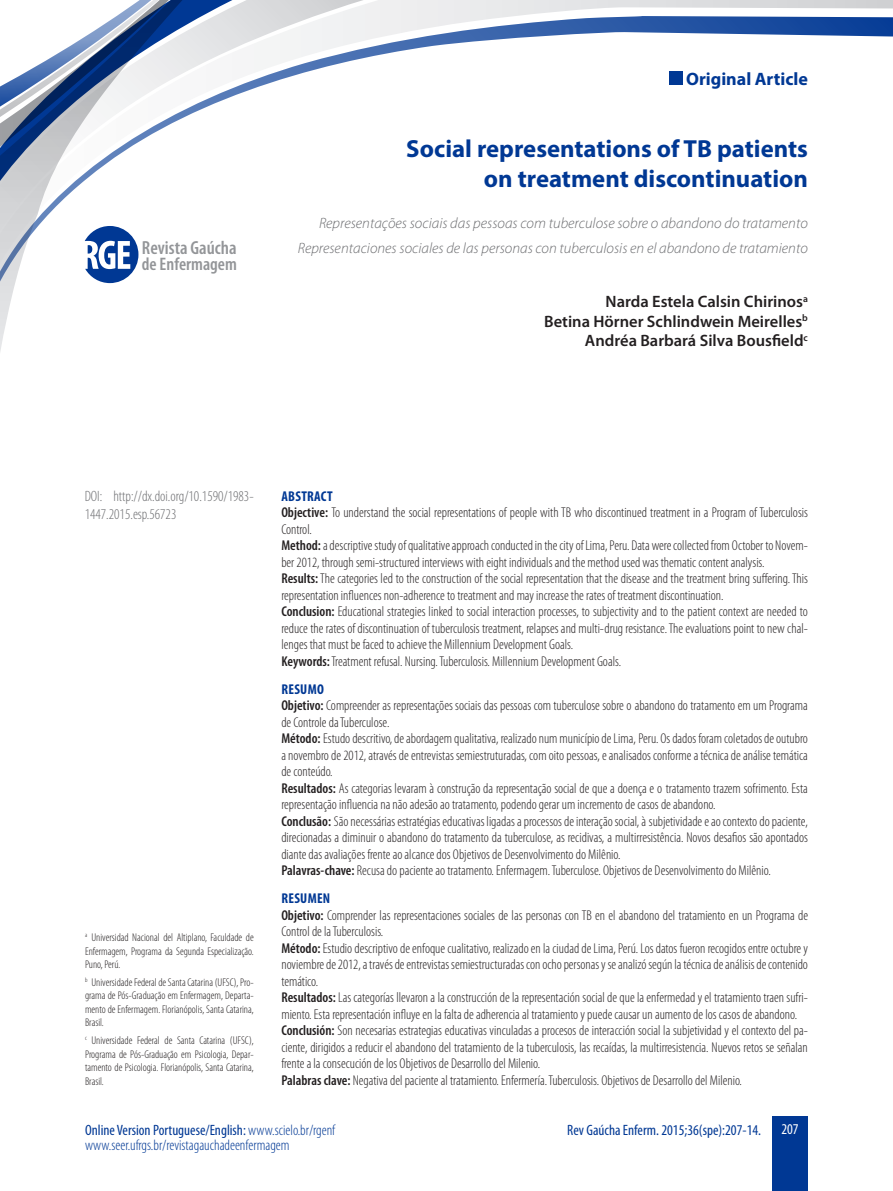
<style>
.page{position:relative;width:893px;height:1191px;background:#fff}
.page>*{position:absolute;margin:0;border:0;box-sizing:border-box;transform-origin:0 0}
.título1{font:700 24.75px/29.7px "Myriad Pro";color:#003894;text-align:right}
.t1{font:600 condensed 19.05px "Myriad Pro";color:#939598}
.t2{font:600 condensed 18.15px "Myriad Pro";color:#939598}
.t3{font:700 18px "Myriad Pro";color:#003894}
.autores{font:600 16.5px "Myriad Pro";color:#231f20}
.título2{font:italic 300 15px "Myriad Pro";color:#6c6d70}
.t4{font:condensed 15px "Myriad Pro";color:#003894}
.DOI{font:300 condensed 15px/18px "Myriad Pro";color:#6c6d70}
.t5{font:300 condensed 15px "Myriad Pro";color:#003894}
.t6{font:condensed 15px "Myriad Pro";color:#fff}
.resumo_texto{font:300 condensed 14.25px/16.5px "Myriad Pro";color:#231f20}
.resumo_título{font:700 condensed 14.25px "Myriad Pro";letter-spacing:.02em;color:#003894}
.rodapé{font:300 condensed 11.25px/13.5px "Myriad Pro";color:#231f20;text-align:justify}
.s1{font-weight:600}
.s2{font-weight:300}
</style>
<div class="page">
<div style="left:772px;top:1116px;width:36px;height:75px;background:#003894"></div>
<svg style="left:202px;top:0;width:691px;height:109px"></svg>
<svg style="left:0;top:0;width:202px;height:352px"></svg>
<svg style="left:85px;top:226px;width:53px;height:57px"></svg>
<div style="left:669px;top:72px;width:13px;height:13px;background:#003894"></div>
<h2 class="t1" style="left:142px;top:237px;width:96px">Revista Gaúcha</h2>
<p class="t2" style="left:142px;top:254px;width:96px">de Enfermagem</p>
<p class="t3" style="left:686px;top:67px;width:123px">Original Article</p>
<p class="título1" style="left:406px;top:133px;width:403px">Social representations of TB patients on treatment discontinuation</p>
<p class="título2" style="left:319px;top:215px;width:490px">Representações sociais das pessoas com tuberculose sobre o abandono do tratamento</p>
<p class="título2" style="left:298px;top:240px;width:512px">Representaciones sociales de las personas con tuberculosis en el abandono de tratamiento</p>
<p class="autores" style="left:606px;top:293px;width:204px">Narda Estela Calsin Chirinos<sup>a</sup></p>
<p class="autores" style="left:544px;top:312px;width:265px">Betina Hörner Schlindwein Meirelles<sup>b</sup></p>
<p class="autores" style="left:585px;top:332px;width:224px">Andréa Barbará Silva Bousfield<sup>c</sup></p>
<p class="DOI" style="left:85px;top:488px;width:171px">DOI: http://dx.doi.org/10.1590/1983-<br>1447.2015.esp.56723</p>
<p class="rodapé" style="left:85px;top:931px;width:170px"><sup>a</sup> Universidad Nacional del Altiplano, Faculdade de Enfermagem, Programa da Segunda Especialização.<br>Puno, Perú.</p>
<p class="rodapé" style="left:85px;top:975px;width:170px"><sup>b</sup> Universidade Federal de Santa Catarina (UFSC), Pro&shy;grama de Pós-Graduação em Enfermagem, Departa&shy;mento de Enfermagem. Florianópolis, Santa Catarina, Brasil.</p>
<p class="rodapé" style="left:85px;top:1034px;width:170px"><sup>c</sup> Universidade Federal de Santa Catarina (UFSC), Programa de Pós-Graduação em Psicologia, Depar&shy;tamento de Psicologia. Florianópolis, Santa Catarina, Brasil.</p>
<p class="resumo_título" style="left:281px;top:488px;width:53px">ABSTRACT</p>
<p class="resumo_texto" style="left:281px;top:505px;width:528px"><span class="s1">Objective:</span> To understand the social representations of people with TB who discontinued treatment in a Program of Tuberculosis<br>Control.</p>
<p class="resumo_texto" style="left:281px;top:538px;width:528px"><span class="s1">Method:</span> a descriptive study of qualitative approach conducted in the city of Lima, Peru. Data were collected from October to Novem&shy;ber 2012, through semi-structured interviews with eight individuals and the method used was thematic content analysis.</p>
<p class="resumo_texto" style="left:281px;top:571px;width:528px"><span class="s1">Results:</span> The categories led to the construction of the social representation that the disease and the treatment bring suffering. This representation influences non-adherence to treatment and may increase the rates of treatment discontinuation.</p>
<p class="resumo_texto" style="left:281px;top:604px;width:528px;text-align:justify"><span class="s1">Conclusion:</span> Educational strategies linked to social interaction processes, to subjectivity and to the patient context are needed to reduce the rates of discontinuation of tuberculosis treatment, relapses and multi-drug resistance. The evaluations point to new chal&shy;lenges that must be faced to achieve the Millennium Development Goals.</p>
<p class="resumo_texto" style="left:281px;top:653px;width:341px"><span class="s1">Keywords:</span> Treatment refusal. Nursing. Tuberculosis. Millennium Development Goals.</p>
<p class="resumo_título" style="left:281px;top:681px;width:44px">RESUMO</p>
<p class="resumo_texto" style="left:281px;top:697px;width:528px"><span class="s1">Objetivo:</span> Compreender as representações sociais das pessoas com tuberculose sobre o abandono do tratamento em um Programa de Controle da Tuberculose.</p>
<p class="resumo_texto" style="left:281px;top:730px;width:528px;text-align:justify"><span class="s1">Método:</span> Estudo descritivo, de abordagem qualitativa, realizado num município de Lima, Peru. Os dados foram coletados de outubro a novembro de 2012, através de entrevistas semiestruturadas, com oito pessoas, e analisados conforme a técnica de análise temática de conteúdo.</p>
<p class="resumo_texto" style="left:281px;top:780px;width:528px"><span class="s1">Resultados:</span> As categorias levaram à construção da representação social de que a doença e o tratamento trazem sofrimento. Esta representação influencia na não adesão ao tratamento, podendo gerar um incremento de casos de abandono.</p>
<p class="resumo_texto" style="left:281px;top:813px;width:528px;text-align:justify"><span class="s1">Conclusão:</span> São necessárias estratégias educativas ligadas a processos de interação social, à subjetividade e ao contexto do paciente, direcionadas a diminuir o abandono do tratamento da tuberculose, as recidivas, a multirresistência. Novos desafios são apontados diante das avaliações frente ao alcance dos Objetivos de Desenvolvimento do Milênio.</p>
<p class="resumo_texto" style="left:281px;top:862px;width:491px"><span class="s1">Palavras-chave:</span> Recusa do paciente ao tratamento. Enfermagem. Tuberculose. Objetivos de Desenvolvimento do Milênio.</p>
<p class="resumo_título" style="left:281px;top:890px;width:50px">RESUMEN</p>
<p class="resumo_texto" style="left:281px;top:907px;width:528px"><span class="s1">Objetivo:</span> Comprender las representaciones sociales de las personas con TB en el abandono del tratamiento en un Programa de<br>Control de la Tuberculosis.</p>
<p class="resumo_texto" style="left:281px;top:940px;width:528px;text-align:justify"><span class="s1">Método:</span> Estudio descriptivo de enfoque cualitativo, realizado en la ciudad de Lima, Perú. Los datos fueron recogidos entre octubre y noviembre de 2012, a través de entrevistas semiestructuradas con ocho personas y se analizó según la técnica de análisis de contenido temático.</p>
<p class="resumo_texto" style="left:281px;top:989px;width:528px"><span class="s1">Resultados:</span> Las categorías llevaron a la construcción de la representación social de que la enfermedad y el tratamiento traen sufri&shy;miento. Esta representación influye en la falta de adherencia al tratamiento y puede causar un aumento de los casos de abandono.</p>
<p class="resumo_texto" style="left:281px;top:1022px;width:528px;text-align:justify"><span class="s1">Conclusión:</span> Son necesarias estrategias educativas vinculadas a procesos de interacción social la subjetividad y el contexto del pa&shy;ciente, dirigidos a reducir el abandono del tratamiento de la tuberculosis, las recaídas, la multirresistencia. Nuevos retos se señalan frente a la consecución de los Objetivos de Desarrollo del Milenio.</p>
<p class="resumo_texto" style="left:281px;top:1072px;width:462px"><span class="s1">Palabras clave:</span> Negativa del paciente al tratamiento. Enfermería. Tuberculosis. Objetivos de Desarrollo del Milenio.</p>
<p class="t4" style="left:85px;top:1122px;width:252px">Online Version Portuguese/English: <span class="s2">www.scielo.br/rgenf</span></p>
<p class="t4" style="left:567px;top:1122px;width:195px">Rev Gaúcha Enferm. 2015;36(spe):207-14.</p>
<p class="t6" style="left:781px;top:1121px;width:19px">207</p>
<p class="t5" style="left:85px;top:1137px;width:206px">www.seer.ufrgs.br/revistagauchadeenfermagem</p>
</div>
